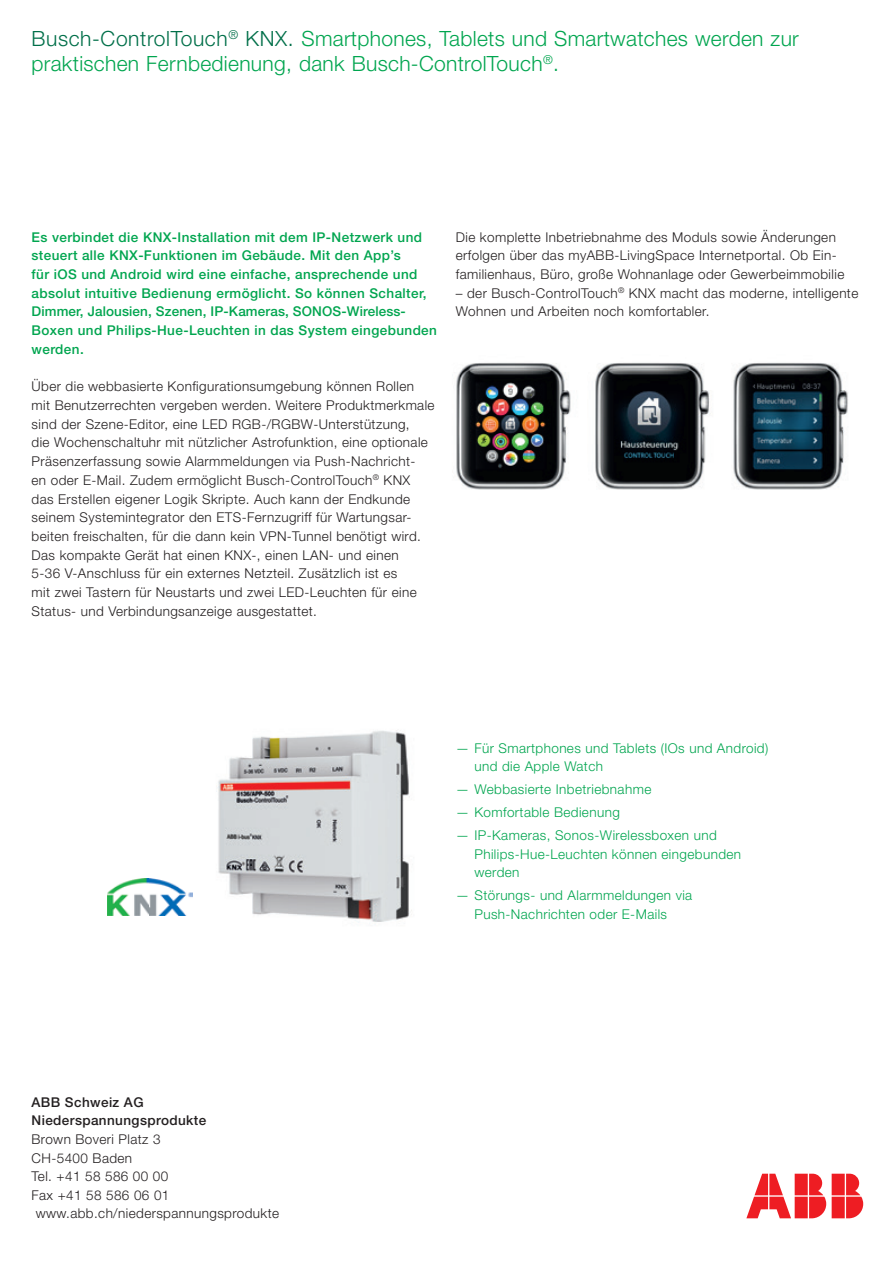
<style>
.page{position:relative;width:893px;height:1263px;background:#fff}
.page>*{position:absolute;margin:0;border:0;box-sizing:border-box;transform-origin:0 0}
.t1{font:300 21px/24.8px "Helvetica Neue LT Pro";letter-spacing:.015em;color:#00a54f}
.t2{font:300 13.5px/18.8px "Helvetica Neue LT Pro";letter-spacing:.03em;color:#231f20}
.t3{font:500 13.5px/18.8px "Helvetica Neue LT Pro";letter-spacing:.03em;color:#00a54f}
.t4{font:300 13.5px/18.6px "Helvetica Neue LT Pro";letter-spacing:.03em;color:#00a54f}
.t5{font:300 13.5px "Helvetica Neue LT Std";letter-spacing:.03em;color:#231f20}
.t6{font:500 13.5px/18.6px "Helvetica Neue LT Std";letter-spacing:.03em;color:#231f20}
.s1{color:#006f49}
</style>
<div class="page">
<svg style="left:746px;top:1174px;width:117px;height:44px"></svg>
<img style="left:456px;top:362px;width:392px;height:128px">
<img style="left:216px;top:730px;width:196px;height:194px">
<img style="left:107px;top:878px;width:85px;height:37px">
<h1 class="t1" style="left:31px;top:26px;width:769px"><span class="s1">Busch-ControlTouch</span><sup>®</sup> <span class="s1">KNX.</span> Smartphones, Tablets und Smartwatches werden zur praktischen Fernbedienung, dank Busch-ControlTouch<sup>®</sup>.</h1>
<p class="t3" style="left:32px;top:227px;width:407px">Es verbindet die KNX-Installation mit dem IP-Netzwerk und steuert alle KNX-Funktionen im Gebäude. Mit den App’s<br>für iOS und Android wird eine einfache, ansprechende und absolut intuitive Bedienung ermöglicht. So können Schalter, Dimmer, Jalousien, Szenen, IP-Kameras, SONOS-Wireless-Boxen und Philips-Hue-Leuchten in das System eingebunden werden.</p>
<p class="t2" style="left:32px;top:377px;width:405px">Über die webbasierte Konfigurationsumgebung können Rollen mit Benutzer rechten vergeben werden. Weitere Produktmerkmale sind der Szene-Editor, eine LED RGB-/RGBW-Unterstützung,<br>die Wochenschaltuhr mit nützlicher Astrofunktion, eine optionale Präsenzerfassung sowie Alarmmeldungen via Push-Nachricht-<br>en oder E-Mail. Zudem ermöglicht Busch-ControlTouch<sup>®</sup> KNX das Erstellen eigener Logik Skripte. Auch kann der Endkunde seinem Systemintegrator den ETS-Fernzugriff für Wartungsar&shy;beiten freischalten, für die dann kein VPN-Tunnel benötigt wird.<br>Das kompakte Gerät hat einen KNX-, einen LAN- und einen<br>5-36 V-Anschluss für ein externes Netzteil. Zusätzlich ist es<br>mit zwei Tastern für Neustarts und zwei LED-Leuchten für eine Status- und Verbindungsanzeige ausgestattet.</p>
<p class="t2" style="left:456px;top:227px;width:390px">Die komplette Inbetriebnahme des Moduls sowie Änderungen erfolgen über das myABB-LivingSpace Internetportal. Ob Ein&shy;familienhaus, Büro, große Wohnanlage oder Gewerbeimmobilie</p>
<p class="t2" style="left:456px;top:283px;width:404px">– der Busch-ControlTouch<sup>®</sup> KNX macht das moderne, intelligente<br>Wohnen und Arbeiten noch komfortabler.</p>
<p class="t4" style="left:474px;top:738px;width:295px;text-indent:-19px">— Für Smartphones und Tablets (IOs und Android) und die Apple Watch</p>
<p class="t4" style="left:456px;top:780px;width:197px">— Webbasierte Inbetriebnahme</p>
<p class="t4" style="left:456px;top:803px;width:166px">— Komfortable Bedienung</p>
<p class="t4" style="left:474px;top:825px;width:268px;text-indent:-19px">— IP-Kameras, Sonos-Wirelessboxen und<br>Philips-Hue-Leuchten können eingebunden werden</p>
<p class="t4" style="left:456px;top:886px;width:238px;text-align:center">— Störungs- und Alarmmeldungen via<br>Push-Nachrichten oder E-Mails</p>
<p class="t6" style="left:32px;top:1092px;width:176px">ABB Schweiz AG<br>Niederspannungsprodukte</p>
<p class="t5" style="left:32px;top:1131px;width:131px">Brown Boveri Platz 3</p>
<p class="t5" style="left:32px;top:1149px;width:102px">CH -5400 Baden</p>
<p class="t5" style="left:32px;top:1168px;width:138px">Tel. +41 58 586 00 00</p>
<p class="t5" style="left:32px;top:1187px;width:139px">Fax +41 58 586 06 01</p>
<p class="t5" style="left:36px;top:1205px;width:245px">www.abb.ch/niederspannungsprodukte</p>
</div>
